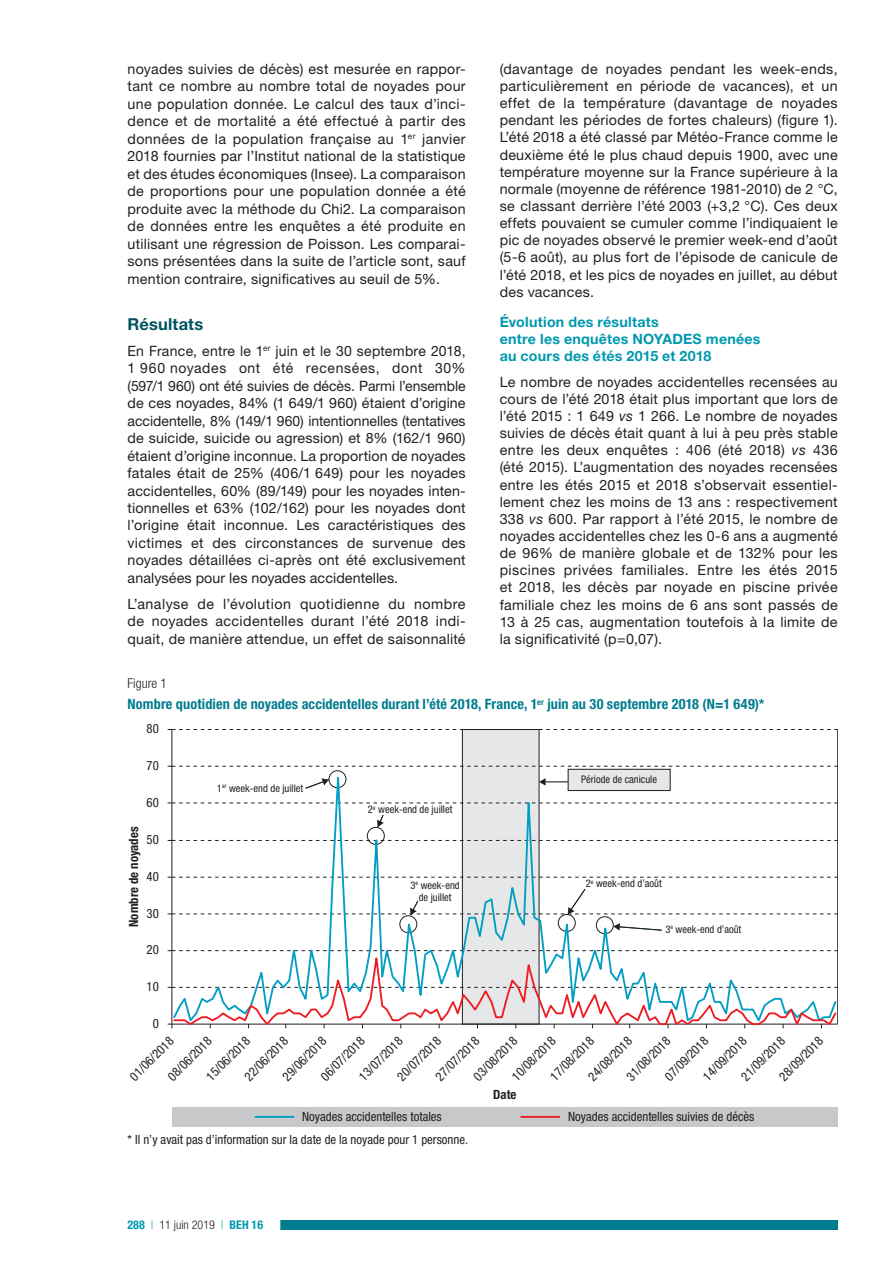
<style>
.page{position:relative;width:893px;height:1263px;background:#fff}
.page>*{position:absolute;margin:0;border:0;box-sizing:border-box;transform-origin:0 0}
.t1{font:700 16.5px "Helvetica Neue LT Std";letter-spacing:.01em;color:#005260}
.t2{font:14.25px/17.1px "Helvetica Neue LT Std";letter-spacing:.015em;color:#231f20;text-align:justify}
.t3{font:700 condensed 14.25px "Helvetica Neue LT Std";letter-spacing:.01em;color:#007c8f}
.t4{font:700 14.25px/17.1px "Helvetica Neue LT Std";letter-spacing:.015em;color:#0098af}
.t5{font:300 condensed 13.5px "Helvetica Neue LT Std";color:#231f20}
.t6{font:condensed 12.75px "Helvetica Neue LT Std";color:#231f20}
.t7{font:700 condensed 12.75px "Helvetica Neue LT Std";color:#231f20}
.t8{font:300 condensed 12px "Helvetica Neue LT Std";color:#231f20}
.t9{font:condensed 10.5px/12.6px "Helvetica Neue LT Std";color:#231f20;text-align:center}
.s1{font-style:italic}
.s2{font-weight:700;color:#0098af}
.s3{color:#0098af}
</style>
<div class="page">
<div style="left:242px;top:1221px;width:596px;height:9px;background:#007c8f"></div>
<div style="left:110px;top:1219px;width:170px;height:12px;background:#fff"></div>
<div style="left:462px;top:729px;width:77px;height:295px;background:#e6e7e9"></div>
<hr style="left:172px;top:729px;width:1px;height:295px;background:#231f20">
<hr style="left:837px;top:729px;width:1px;height:295px;background:#231f20">
<svg style="left:168px;top:729px;width:670px;height:1px"></svg>
<svg style="left:172px;top:740px;width:666px;height:204px"></svg>
<svg style="left:172px;top:944px;width:666px;height:85px"></svg>
<div style="left:172px;top:1107px;width:666px;height:19px;background:#c7c8ca"></div>
<hr style="left:255px;top:1116px;width:39px;height:2px;background:#009fc3">
<hr style="left:521px;top:1116px;width:38px;height:2px;background:#ee1d23">
<p class="t2" style="left:128px;top:60px;width:340px;line-height:17.5px">noyades suivies de décès) est mesurée en rappor&shy;tant ce nombre au nombre total de noyades pour une population donnée. Le calcul des taux d’inci&shy;dence et de mortalité a été effectué à partir des données de la population française au 1<sup>er</sup> janvier 2018 fournies par l’Institut national de la statistique et des études économiques (Insee). La comparaison de proportions pour une population donnée a été produite avec la méthode du Chi2. La comparaison de données entre les enquêtes a été produite en utilisant une régression de Poisson. Les comparai&shy;sons présentées dans la suite de l’article sont, sauf mention contraire, significatives au seuil de 5%.</p>
<p class="t1" style="left:128px;top:313px;width:77px">Résultats</p>
<p class="t2" style="left:128px;top:341px;width:340px;line-height:17.5px">En France, entre le 1<sup>er</sup> juin et le 30 septembre 2018, 1 960 noyades ont été recensées, dont 30% (597/1 960) ont été suivies de décès. Parmi l’ensemble de ces noyades, 84% (1 649/1 960) étaient d’origine accidentelle, 8% (149/1 960) intentionnelles (tentatives de suicide, suicide ou agression) et 8% (162/1 960) étaient d’origine inconnue. La proportion de noyades fatales était de 25% (406/1 649) pour les noyades accidentelles, 60% (89/149) pour les noyades inten&shy;tionnelles et 63% (102/162) pour les noyades dont l’origine était inconnue. Les caractéristiques des victimes et des circonstances de survenue des noyades détaillées ci-après ont été exclusivement analysées pour les noyades accidentelles.</p>
<p class="t2" style="left:128px;top:595px;width:340px;line-height:17.5px">L’analyse de l’évolution quotidienne du nombre de noyades accidentelles durant l’été 2018 indi&shy;quait, de manière attendue, un effet de saisonnalité</p>
<p class="t2" style="left:500px;top:60px;width:340px">(davantage de noyades pendant les week-ends, particulièrement en période de vacances), et un effet de la température (davantage de noyades pendant les périodes de fortes chaleurs) (figure 1).<br>L’été 2018 a été classé par Météo-France comme le deuxième été le plus chaud depuis 1900, avec une température moyenne sur la France supérieure à la normale (moyenne de référence 1981-2010) de 2 °C, se classant derrière l’été 2003 (+3,2 °C). Ces deux effets pouvaient se cumuler comme l’indiquaient le pic de noyades observé le premier week-end d’août (5-6 août), au plus fort de l’épisode de canicule de l’été 2018, et les pics de noyades en juillet, au début des vacances.</p>
<p class="t4" style="left:500px;top:313px;width:262px">Évolution des résultats<br>entre les enquêtes NOYADES menées au cours des étés 2015 et 2018</p>
<p class="t2" style="left:500px;top:373px;width:340px">Le nombre de noyades accidentelles recensées au cours de l’été 2018 était plus important que lors de l’été 2015 : 1 649 <span class="s1">vs</span> 1 266. Le nombre de noyades suivies de décès était quant à lui à peu près stable entre les deux enquêtes : 406 (été 2018) <span class="s1">vs</span> 436 (été 2015). L’augmentation des noyades recensées entre les étés 2015 et 2018 s’observait essentiel&shy;lement chez les moins de 13 ans : respectivement 338 <span class="s1">vs</span> 600. Par rapport à l’été 2015, le nombre de noyades accidentelles chez les 0-6 ans a augmenté de 96% de manière globale et de 132% pour les piscines privées familiales. Entre les étés 2015 et 2018, les décès par noyade en piscine privée familiale chez les moins de 6 ans sont passés de 13 à 25 cas, augmentation toutefois à la limite de la significativité (p=0,07).</p>
<p class="t5" style="left:128px;top:675px;width:41px">Figure 1</p>
<p class="t3" style="left:128px;top:696px;width:638px">Nombre quotidien de noyades accidentelles durant l’été 2018, France, 1<sup>er</sup> juin au 30 septembre 2018 (N=1 649)*</p>
<p class="t6" style="left:147px;top:721px;width:14px">80</p>
<p class="t6" style="left:147px;top:758px;width:14px">70</p>
<p class="t6" style="left:147px;top:795px;width:14px">60</p>
<p class="t7" style="left:126px;top:927px;width:102px;rotate:-90deg">Nombre de noyades</p>
<p class="t6" style="left:147px;top:832px;width:14px">50</p>
<p class="t6" style="left:147px;top:869px;width:14px">40</p>
<p class="t6" style="left:147px;top:906px;width:14px">30</p>
<p class="t6" style="left:147px;top:942px;width:14px">20</p>
<p class="t6" style="left:147px;top:979px;width:14px">10</p>
<p class="t6" style="left:153px;top:1016px;width:8px">0</p>
<p class="t9" style="left:217px;top:782px;width:88px">1<sup>er</sup> week-end de juillet</p>
<p class="t9" style="left:368px;top:803px;width:86px">2<sup>e</sup> week-end de juillet</p>
<p class="t9" style="left:411px;top:879px;width:51px">3<sup>e</sup> week-end de juillet</p>
<p class="t9" style="left:581px;top:773px;width:77px">Période de canicule</p>
<p class="t9" style="left:586px;top:877px;width:77px">2<sup>e</sup> week-end d’août</p>
<p class="t9" style="left:665px;top:923px;width:77px">3<sup>e</sup> week-end d’août</p>
<p class="t6" style="left:127px;top:1073px;width:58px;rotate:-45deg">01/06/2018</p>
<p class="t6" style="left:165px;top:1073px;width:58px;rotate:-45deg">08/06/2018</p>
<p class="t6" style="left:203px;top:1073px;width:58px;rotate:-45deg">15/06/2018</p>
<p class="t6" style="left:241px;top:1073px;width:58px;rotate:-45deg">22/06/2018</p>
<p class="t6" style="left:279px;top:1073px;width:58px;rotate:-45deg">29/06/2018</p>
<p class="t6" style="left:318px;top:1073px;width:58px;rotate:-45deg">06/07/2018</p>
<p class="t6" style="left:356px;top:1073px;width:58px;rotate:-45deg">13/07/2018</p>
<p class="t6" style="left:394px;top:1073px;width:58px;rotate:-45deg">20/07/2018</p>
<p class="t6" style="left:432px;top:1073px;width:58px;rotate:-45deg">27/07/2018</p>
<p class="t6" style="left:471px;top:1073px;width:58px;rotate:-45deg">03/08/2018</p>
<p class="t6" style="left:509px;top:1073px;width:58px;rotate:-45deg">10/08/2018</p>
<p class="t6" style="left:547px;top:1073px;width:58px;rotate:-45deg">17/08/2018</p>
<p class="t6" style="left:585px;top:1073px;width:58px;rotate:-45deg">24/08/2018</p>
<p class="t6" style="left:623px;top:1073px;width:58px;rotate:-45deg">31/08/2018</p>
<p class="t6" style="left:662px;top:1073px;width:58px;rotate:-45deg">07/09/2018</p>
<p class="t6" style="left:700px;top:1073px;width:58px;rotate:-45deg">14/09/2018</p>
<p class="t6" style="left:738px;top:1073px;width:58px;rotate:-45deg">21/09/2018</p>
<p class="t6" style="left:776px;top:1073px;width:58px;rotate:-45deg">28/09/2018</p>
<p class="t7" style="left:493px;top:1086px;width:25px">Date</p>
<p class="t6" style="left:302px;top:1109px;width:141px">Noyades accidentelles totales</p>
<p class="t6" style="left:568px;top:1109px;width:188px">Noyades accidentelles suivies de décès</p>
<p class="t6" style="left:128px;top:1132px;width:342px">* Il n’y avait pas d’information sur la date de la noyade pour 1 personne.</p>
<p class="t8" style="left:128px;top:1218px;width:137px"><span class="s2">288</span> <span class="s3">|</span> 11 juin 2019 <span class="s3">|</span> <span class="s2">BEH 16</span></p>
</div>
